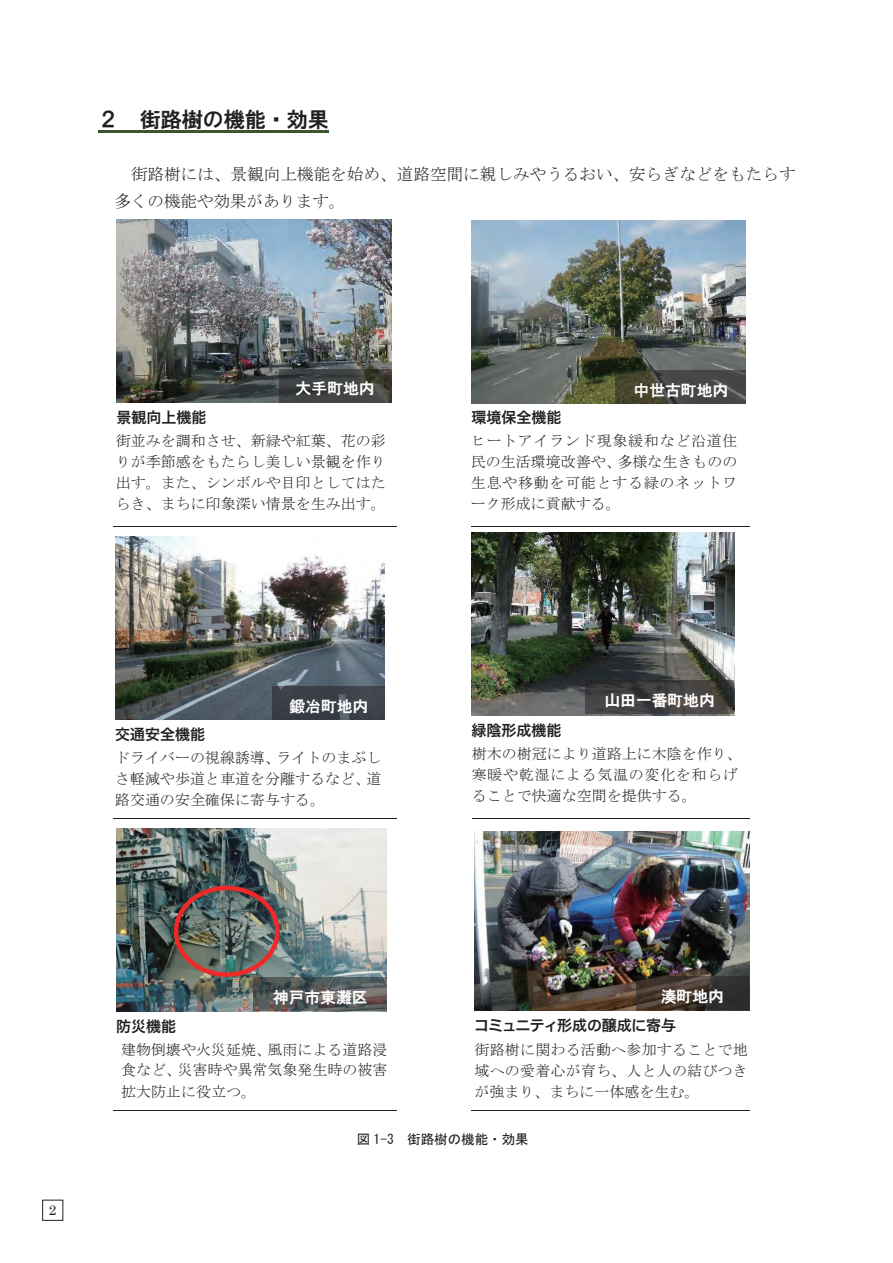
<style>
.page{position:relative;width:893px;height:1263px;background:#fff}
.page>*{position:absolute;margin:0;border:0;box-sizing:border-box;transform-origin:0 0}
.t1{font:21px "HGS Gothic E";color:#231f20}
.t2{font:16.5px/27px "MS Mincho";color:#231f20}
.t3{font:15.9px "HGP Gothic E";color:#fff}
.t4{font:15px/21px "MS Mincho";letter-spacing:.01em;color:#231f20;text-align:justify}
.t5{font:15px "Hiragino UD Sans F Std N W6";color:#231f20}
.t6{font:15px "Hiragino UD Sans F Std N W6";letter-spacing:-.025em;color:#231f20}
.t7{font:13.8px "Century";color:#231f20}
.t8{font:13.5px "MS Gothic";color:#231f20}
</style>
<div class="page">
<hr style="left:98px;top:130px;width:231px;height:2px;background:#3d542e">
<img style="left:115px;top:537px;width:270px;height:183px">
<img style="left:475px;top:831px;width:274px;height:179px">
<img style="left:116px;top:220px;width:275px;height:183px">
<img style="left:472px;top:533px;width:263px;height:182px">
<hr style="left:472px;top:526px;width:277px;height:1px;background:#231f20">
<hr style="left:114px;top:818px;width:283px;height:1px;background:#231f20">
<hr style="left:114px;top:1110px;width:283px;height:1px;background:#231f20">
<img style="left:472px;top:221px;width:274px;height:183px">
<hr style="left:472px;top:818px;width:277px;height:1px;background:#231f20">
<hr style="left:472px;top:1110px;width:278px;height:1px;background:#231f20">
<hr style="left:114px;top:526px;width:283px;height:1px;background:#231f20">
<img style="left:116px;top:828px;width:271px;height:183px">
<div style="left:174px;top:886px;width:106px;height:91px;border:4px solid #ee2928;border-radius:50%"></div>
<svg style="left:279px;top:369px;width:112px;height:33px;background:#3f403f"></svg>
<svg style="left:615px;top:370px;width:131px;height:34px;background:#46463e"></svg>
<svg style="left:272px;top:686px;width:113px;height:34px;background:#3d4249"></svg>
<svg style="left:585px;top:680px;width:149px;height:34px;background:#413f3e"></svg>
<svg style="left:254px;top:977px;width:133px;height:34px;background:#575a5a"></svg>
<svg style="left:636px;top:976px;width:112px;height:34px;background:#3d352f"></svg>
<h1 class="t1" style="left:98px;top:109px;width:233px">２ 街路樹の機能・効果</h1>
<p class="t2" style="left:114px;top:161px;width:683px;text-indent:17px">街路樹には、景観向上機能を始め、道路空間に親しみやうるおい、安らぎなどをもたらす多くの機能や効果があります。</p>
<p class="t3" style="left:296px;top:380px;width:81px">大手町地内</p>
<p class="t3" style="left:634px;top:382px;width:96px">中世古町地内</p>
<p class="t5" style="left:116px;top:406px;width:91px">景観向上機能</p>
<p class="t5" style="left:472px;top:406px;width:91px">環境保全機能</p>
<p class="t4" style="left:116px;top:430px;width:272px">街並みを調和させ、新緑や紅葉、花の彩りが季節感をもたらし美しい景観を作り出す。また、シンボルや目印としてはたらき、まちに印象深い情景を生み出す。</p>
<p class="t4" style="left:471px;top:430px;width:268px">ヒートアイランド現象緩和など沿道住民の生活環境改善や、多様な生きものの生息や移動を可能とする緑のネットワーク形成に貢献する。</p>
<p class="t3" style="left:289px;top:698px;width:81px">鍛冶町地内</p>
<p class="t3" style="left:604px;top:692px;width:112px">山田一番町地内</p>
<p class="t5" style="left:115px;top:723px;width:91px">交通安全機能</p>
<p class="t5" style="left:472px;top:719px;width:91px">緑陰形成機能</p>
<p class="t4" style="left:115px;top:747px;width:268px">ドライバーの視線誘導、ライトのまぶしさ軽減や歩道と車道を分離するなど、道路交通の安全確保に寄与する。</p>
<p class="t4" style="left:472px;top:743px;width:272px;text-align:left">樹木の樹冠により道路上に木陰を作り、寒暖や乾湿による気温の変化を和らげることで快適な空間を提供する。</p>
<p class="t7" style="left:49px;top:1199px;width:9px">2</p>
<p class="t3" style="left:273px;top:989px;width:96px">神戸市東灘区</p>
<p class="t3" style="left:661px;top:988px;width:65px">湊町地内</p>
<p class="t5" style="left:116px;top:1015px;width:61px">防災機能</p>
<p class="t6" style="left:474px;top:1013px;width:204px">コミュニティ形成の醸成に寄与</p>
<p class="t4" style="left:121px;top:1039px;width:268px">建物倒壊や火災延焼、風雨による道路浸食など、災害時や異常気象発生時の被害拡大防止に役立つ。</p>
<p class="t8" style="left:357px;top:1132px;width:174px">図 1-3 街路樹の機能・効果</p>
<p class="t4" style="left:474px;top:1039px;width:275px">街路樹に関わる活動へ参加することで地域への愛着心が育ち、人と人の結びつきが強まり、まちに一体感を生む。</p>
</div>
